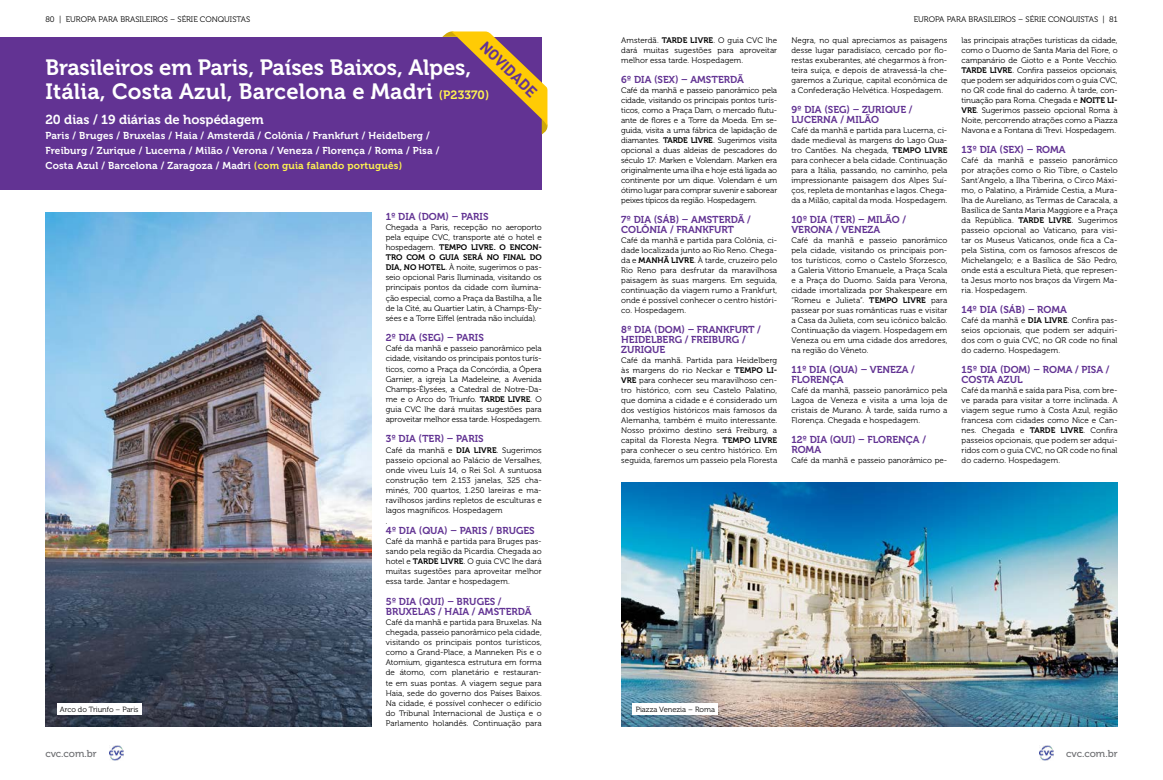
<style>
.page{position:relative;width:1163px;height:780px;background:#fff}
.page>*{position:absolute;margin:0;border:0;box-sizing:border-box;transform-origin:0 0}
.t1{font:22px/24px "Museo 700";letter-spacing:-.005em;color:#fff}
.t2{font:700 15.3px "DIN Pro";color:#623393}
.t3{font:13px "Museo 700";color:#fff}
.t4{font:10px/10px "Museo 700";color:#623393}
.t5{font:10px/15px "Museo 700";letter-spacing:.02em;color:#fff}
.t6{font:10px "Museo 500";color:#6d6e71}
.t7{font:8px/10px "Museo 300";letter-spacing:.01em;color:#000;text-align:justify}
.t8{font:8px/9.7px "Museo 700";color:#000}
.t9{font:7.5px "Museo 300";color:#000}
.s1{font-family:"Museo 700"}
.s2{font-size:12px;color:#fff450}
.s3{color:#fff450}
.s4{font-family:"Museo 300"}
</style>
<div class="page">
<div style="left:0;top:37px;width:541px;height:153px;background:#623393"></div>
<img style="left:109px;top:745px;width:14px;height:15px">
<img style="left:1039px;top:745px;width:14px;height:15px">
<svg style="left:442px;top:31px;width:105px;height:103px"></svg>
<img style="left:45px;top:212px;width:326px;height:514px">
<img style="left:621px;top:483px;width:496px;height:243px">
<div style="left:57px;top:702px;width:85px;height:12px;background:#fff"></div>
<div style="left:632px;top:702px;width:86px;height:12px;background:#fff"></div>
<p class="t7" style="left:45px;top:14px;width:206px">80 | EUROPA PARA BRASILEIROS – SÉRIE CONQUISTAS</p>
<p class="t7" style="left:913px;top:14px;width:205px">EUROPA PARA BRASILEIROS – SÉRIE CONQUISTAS | 81</p>
<p class="t7" style="left:621px;top:35px;width:157px">Amsterdã. <span class="s1">TARDE LIVRE</span>. O guia CVC lhe dará muitas sugestões para aproveitar melhor essa tarde. Hospedagem.</p>
<p class="t4" style="left:621px;top:75px;width:124px">6º DIA (SEX) – AMSTERDÃ</p>
<p class="t7" style="left:621px;top:85px;width:157px">Café da manhã e passeio panorâmico pela cidade, visitando os principais pontos turís&shy;ticos, como a Praça Dam, o mercado flutu&shy;ante de flores e a Torre da Moeda. Em se&shy;guida, visita a uma fábrica de lapidação de diamantes. <span class="s1">TARDE LIVRE</span>. Sugerimos visita opcional a duas aldeias de pescadores do século 17: Marken e Volendam. Marken era originalmente uma ilha e hoje está ligada ao continente por um dique. Volendam é um ótimo lugar para comprar suvenir e saborear peixes típicos da região. Hospedagem.</p>
<p class="t4" style="left:621px;top:215px;width:131px">7º DIA (SÁB) – AMSTERDÃ /<br>COLÔNIA / FRANKFURT</p>
<p class="t7" style="left:621px;top:235px;width:157px">Café da manhã e partida para Colônia, ci&shy;dade localizada junto ao Rio Reno. Chega&shy;da e <span class="s1">MANHÃ LIVRE</span>. À tarde, cruzeiro pelo Rio Reno para desfrutar da maravilhosa paisagem às suas margens. Em seguida, continuação da viagem rumo a Frankfurt, onde é possível conhecer o centro históri&shy;co. Hospedagem.</p>
<p class="t4" style="left:621px;top:325px;width:141px">8º DIA (DOM) – FRANKFURT /<br>HEIDELBERG / FREIBURG /<br>ZURIQUE</p>
<p class="t7" style="left:621px;top:355px;width:157px">Café da manhã. Partida para Heidelberg às margens do rio Neckar e <span class="s1">TEMPO LI-VRE</span> para conhecer seu maravilhoso cen&shy;tro histórico, com seu Castelo Palatino, que domina a cidade e é considerado um dos vestígios históricos mais famosos da Alemanha, também é muito interessante.<br>Nosso próximo destino será Freiburg, a capital da Floresta Negra. <span class="s1">TEMPO LIVRE </span>para conhecer o seu centro histórico. Em seguida, faremos um passeio pela Floresta</p>
<h2 class="t2" style="left:489px;top:36px;width:74px;rotate:44deg">NOVIDADE</h2>
<h1 class="t1" style="left:45px;top:55px;width:445px">Brasileiros em Paris, Países Baixos, Alpes,<br>Itália, Costa Azul, Barcelona e Madri <span class="s2">(P23370)</span></h1>
<h3 class="t3" style="left:45px;top:112px;width:220px">20 dias / 19 diárias de hospédagem</h3>
<p class="t5" style="left:45px;top:128px;width:395px">Paris / Bruges / Bruxelas / Haia / Amsterdã / Colônia / Frankfurt / Heidelberg /<br>Freiburg / Zurique / Lucerna / Milão / Verona / Veneza / Florença / Roma / Pisa /<br>Costa Azul / Barcelona / Zaragoza / Madri <span class="s3">(com guia falando português)</span></p>
<p class="t4" style="left:386px;top:211px;width:104px">1º DIA (DOM) – PARIS</p>
<p class="t7" style="left:386px;top:222px;width:157px">Chegada a Paris, recepção no aeroporto pela equipe CVC, transporte até o hotel e</p>
<p class="t8" style="left:386px;top:243px;width:157px"><span class="s4">hospedagem.</span> TEMPO LIVRE. O ENCON-<br>TRO COM O GUIA SERÁ NO FINAL DO</p>
<p class="t7" style="left:386px;top:262px;width:157px"><span class="s1">DIA, NO HOTEL</span>. À noite, sugerimos o pas&shy;seio opcional Paris Iluminada, visitando os principais pontos da cidade com ilumina&shy;ção especial, como a Praça da Bastilha, a Île de la Cité, au Quartier Latin, à Champs-Ély&shy;sées e a Torre Eiffel (entrada não incluída).</p>
<p class="t4" style="left:386px;top:333px;width:100px">2º DIA (SEG) – PARIS</p>
<p class="t7" style="left:386px;top:343px;width:157px">Café da manhã e passeio panorâmico pela cidade, visitando os principais pontos turís&shy;ticos, como a Praça da Concórdia, a Ópera Garnier, a igreja La Madeleine, a Avenida Champs-Élysées, a Catedral de Notre-Da&shy;me e o Arco do Triunfo. <span class="s1">TARDE LIVRE</span>. O guia CVC lhe dará muitas sugestões para aproveitar melhor essa tarde. Hospedagem.</p>
<p class="t4" style="left:386px;top:434px;width:99px">3º DIA (TER) – PARIS</p>
<p class="t7" style="left:386px;top:445px;width:157px;text-align:left">Café da manhã e <span class="s1">DIA LIVRE</span>. Sugerimos passeio opcional ao Palácio de Versalhes, onde viveu Luís 14, o Rei Sol. A suntuosa construção tem 2.153 janelas, 325 cha&shy;minés, 700 quartos, 1.250 lareiras e ma&shy;ravilhosos jardins repletos de esculturas e lagos magníficos. Hospedagem<br>.</p>
<p class="t4" style="left:386px;top:525px;width:150px">4º DIA (QUA) – PARIS / BRUGES</p>
<p class="t7" style="left:386px;top:536px;width:157px">Café da manhã e partida para Bruges pas&shy;sando pela região da Picardia. Chegada ao hotel e <span class="s1">TARDE LIVRE</span>. O guia CVC lhe dará muitas sugestões para aproveitar melhor essa tarde. Jantar e hospedagem.</p>
<p class="t4" style="left:386px;top:596px;width:147px">5º DIA (QUI) – BRUGES /<br>BRUXELAS / HAIA / AMSTERDÃ</p>
<p class="t7" style="left:386px;top:617px;width:157px">Café da manhã e partida para Bruxelas. Na chegada, passeio panorâmico pela cidade, visitando os principais pontos turísticos, como a Grand-Place, a Manneken Pis e o Atomium, gigantesca estrutura em forma de átomo, com planetário e restauran&shy;te em suas pontas. A viagem segue para Haia, sede do governo dos Países Baixos.<br>Na cidade, é possível conhecer o edifício do Tribunal Internacional de Justiça e o Parlamento holandês. Continuação para</p>
<p class="t9" style="left:60px;top:705px;width:80px">Arco do Triunfo – Paris</p>
<p class="t9" style="left:635px;top:705px;width:81px">Piazza Venezia – Roma</p>
<p class="t7" style="left:791px;top:35px;width:157px">Negra, no qual apreciamos as paisagens desse lugar paradisíaco, cercado por flo&shy;restas exuberantes, até chegarmos à fron&shy;teira suíça, e depois de atravessá-la che&shy;garemos a Zurique, capital econômica de a Confederação Helvética. Hospedagem.</p>
<p class="t4" style="left:791px;top:105px;width:123px">9º DIA (SEG) – ZURIQUE /<br>LUCERNA / MILÃO</p>
<p class="t7" style="left:791px;top:125px;width:157px">Café da manhã e partida para Lucerna, ci&shy;dade medieval às margens do Lago Qua&shy;tro Cantões. Na chegada, <span class="s1">TEMPO LIVRE </span>para conhecer a bela cidade. Continuação para a Itália, passando, no caminho, pela impressionante paisagem dos Alpes Suí&shy;ços, repleta de montanhas e lagos. Chega&shy;da a Milão, capital da moda. Hospedagem.</p>
<p class="t4" style="left:791px;top:215px;width:116px">10º DIA (TER) – MILÃO /<br>VERONA / VENEZA</p>
<p class="t7" style="left:791px;top:235px;width:157px">Café da manhã e passeio panorâmico pela cidade, visitando os principais pon&shy;tos turísticos, como o Castelo Sforzesco, a Galeria Vittorio Emanuele, a Praça Scala e a Praça do Duomo. Saída para Verona, cidade imortalizada por Shakespeare em “Romeu e Julieta”. <span class="s1">TEMPO LIVRE</span> para passear por suas românticas ruas e visitar a Casa da Julieta, com seu icônico balcão.<br>Continuação da viagem. Hospedagem em Veneza ou em uma cidade dos arredores, na região do Vêneto.</p>
<p class="t4" style="left:791px;top:365px;width:125px">11º DIA (QUA) – VENEZA /<br>FLORENÇA</p>
<p class="t7" style="left:791px;top:385px;width:157px">Café da manhã, passeio panorâmico pela Lagoa de Veneza e visita a uma loja de cristais de Murano. À tarde, saída rumo a Florença. Chegada e hospedagem.</p>
<p class="t4" style="left:791px;top:435px;width:136px">12º DIA (QUI) – FLORENÇA /<br>ROMA</p>
<p class="t7" style="left:791px;top:455px;width:157px">Café da manhã e passeio panorâmico pe-</p>
<p class="t7" style="left:961px;top:35px;width:157px">las principais atrações turísticas da cidade, como o Duomo de Santa Maria del Fiore, o campanário de Giotto e a Ponte Vecchio.<br><span class="s1">TARDE LIVRE</span>. Confira passeios opcionais, que podem ser adquiridos com o guia CVC, no QR code final do caderno. À tarde, con&shy;tinuação para Roma. Chegada e <span class="s1">NOITE LI-VRE</span>. Sugerimos passeio opcional Roma à Noite, percorrendo atrações como a Piazza Navona e a Fontana di Trevi. Hospedagem.</p>
<p class="t4" style="left:961px;top:145px;width:106px">13º DIA (SEX) – ROMA</p>
<p class="t7" style="left:961px;top:155px;width:157px">Café da manhã e passeio panorâmico por atrações como o Rio Tibre, o Castelo Sant’Angelo, a Ilha Tiberina, o Circo Máxi&shy;mo, o Palatino, a Pirâmide Cestia, a Mura&shy;lha de Aureliano, as Termas de Caracala, a Basílica de Santa Maria Maggiore e a Praça da República. <span class="s1">TARDE LIVRE</span>. Sugerimos passeio opcional ao Vaticano, para visi&shy;tar os Museus Vaticanos, onde fica a Ca&shy;pela Sistina, com os famosos afrescos de Michelangelo; e a Basílica de São Pedro, onde está a escultura Pietà, que represen&shy;ta Jesus morto nos braços da Virgem Ma&shy;ria. Hospedagem.</p>
<p class="t4" style="left:961px;top:305px;width:107px">14º DIA (SÁB) – ROMA</p>
<p class="t7" style="left:961px;top:315px;width:157px">Café da manhã e <span class="s1">DIA LIVRE</span>. Confira pas&shy;seios opcionais, que podem ser adquiri&shy;dos com o guia CVC, no QR code no final do caderno. Hospedagem.</p>
<p class="t4" style="left:961px;top:365px;width:149px">15º DIA (DOM) – ROMA / PISA /<br>COSTA AZUL</p>
<p class="t7" style="left:961px;top:385px;width:157px">Café da manhã e saída para Pisa, com bre&shy;ve parada para visitar a torre inclinada. A viagem segue rumo à Costa Azul, região francesa com cidades como Nice e Can&shy;nes. Chegada e <span class="s1">TARDE LIVRE</span>. Confira passeios opcionais, que podem ser adqui&shy;ridos com o guia CVC, no QR code no final do caderno. Hospedagem.</p>
<p class="t6" style="left:45px;top:747px;width:53px">cvc.com.br</p>
<p class="t6" style="left:1066px;top:747px;width:53px">cvc.com.br</p>
</div>
